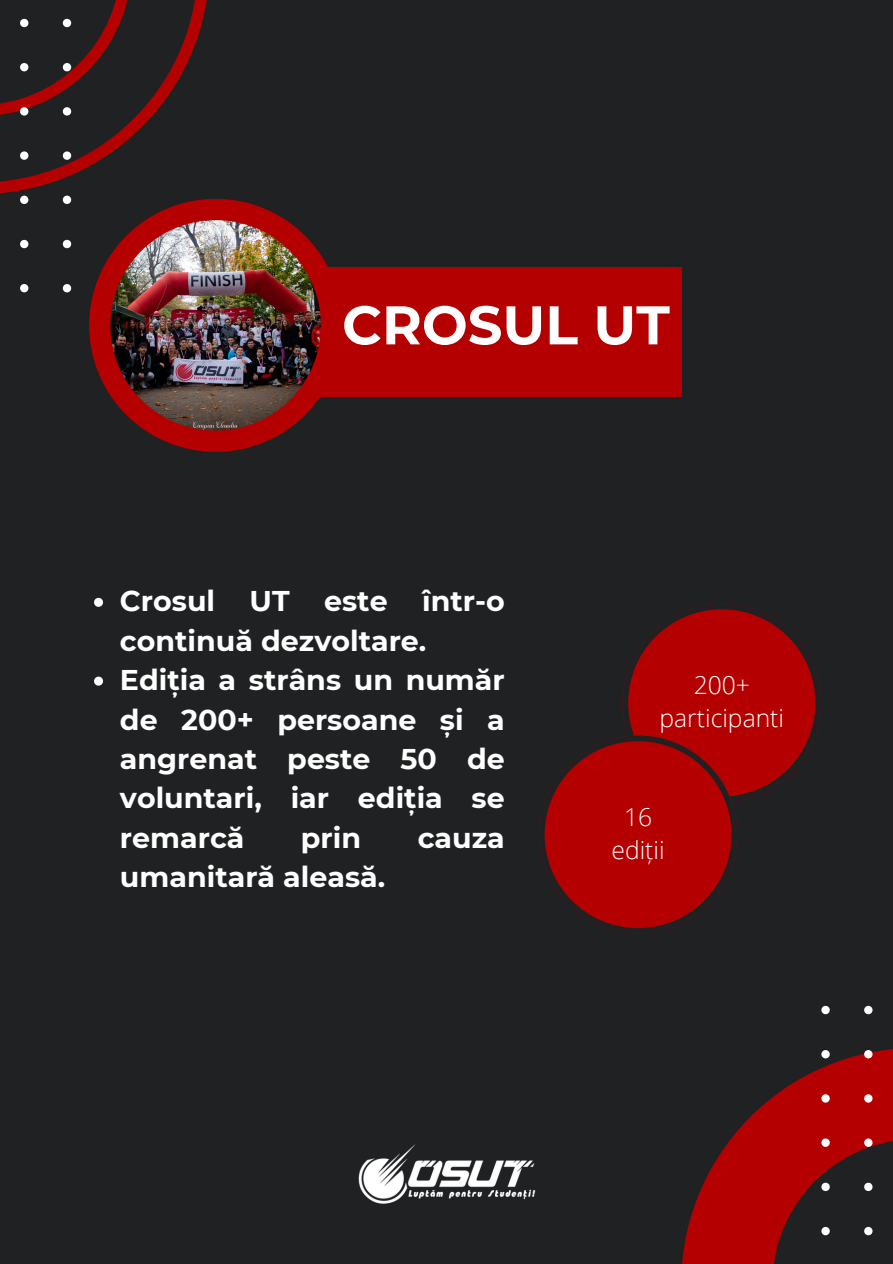
<style>
.page{position:relative;width:893px;height:1264px;background:#fff}
.page>*{position:absolute;margin:0;border:0;box-sizing:border-box;transform-origin:0 0}
.t1{font:700 54.3px "Montserrat";color:#fff}
.t2{font:700 28.5px/39.3px "Montserrat";color:#fff}
.t3{font:300 24.6px/33.8px "Open Sans";color:#fff;text-align:center}
</style>
<div class="page">
<div style="left:0;top:0;width:892px;height:1263px;background:#1f2122"></div>
<svg style="left:0;top:0;width:207px;height:292px"></svg>
<svg style="left:682px;top:1068px;width:139px;height:195px;fill:#b40001"></svg>
<svg style="left:821px;top:1005px;width:71px;height:231px"></svg>
<img style="left:358px;top:1144px;width:178px;height:60px">
<div style="left:185px;top:267px;width:496px;height:129px;background:#b40001"></div>
<svg style="left:539px;top:603px;width:281px;height:330px"></svg>
<svg style="left:94px;top:598px;width:9px;height:9px"></svg>
<svg style="left:94px;top:676px;width:9px;height:9px"></svg>
<img style="left:89px;top:199px;width:253px;height:252px">
<p class="t1" style="left:342px;top:292px;width:329px">CROSUL UT</p>
<p class="t2" style="left:120px;top:581px;width:386px">Crosul UT este într-o continuă dezvoltare.</p>
<p class="t2" style="left:120px;top:660px;width:386px;text-align:justify">Ediția a strâns un număr de 200+ persoane și a angrenat peste 50 de voluntari, iar ediția se remarcă</p>
<p class="t2" style="left:301px;top:817px;width:62px">prin</p>
<p class="t2" style="left:417px;top:817px;width:89px">cauza</p>
<p class="t2" style="left:120px;top:857px;width:267px">umanitară aleasă.</p>
<p class="t3" style="left:659px;top:667px;width:126px">200+ participanti</p>
<p class="t3" style="left:624px;top:799px;width:30px">16</p>
<p class="t3" style="left:611px;top:832px;width:55px">ediții</p>
</div>
